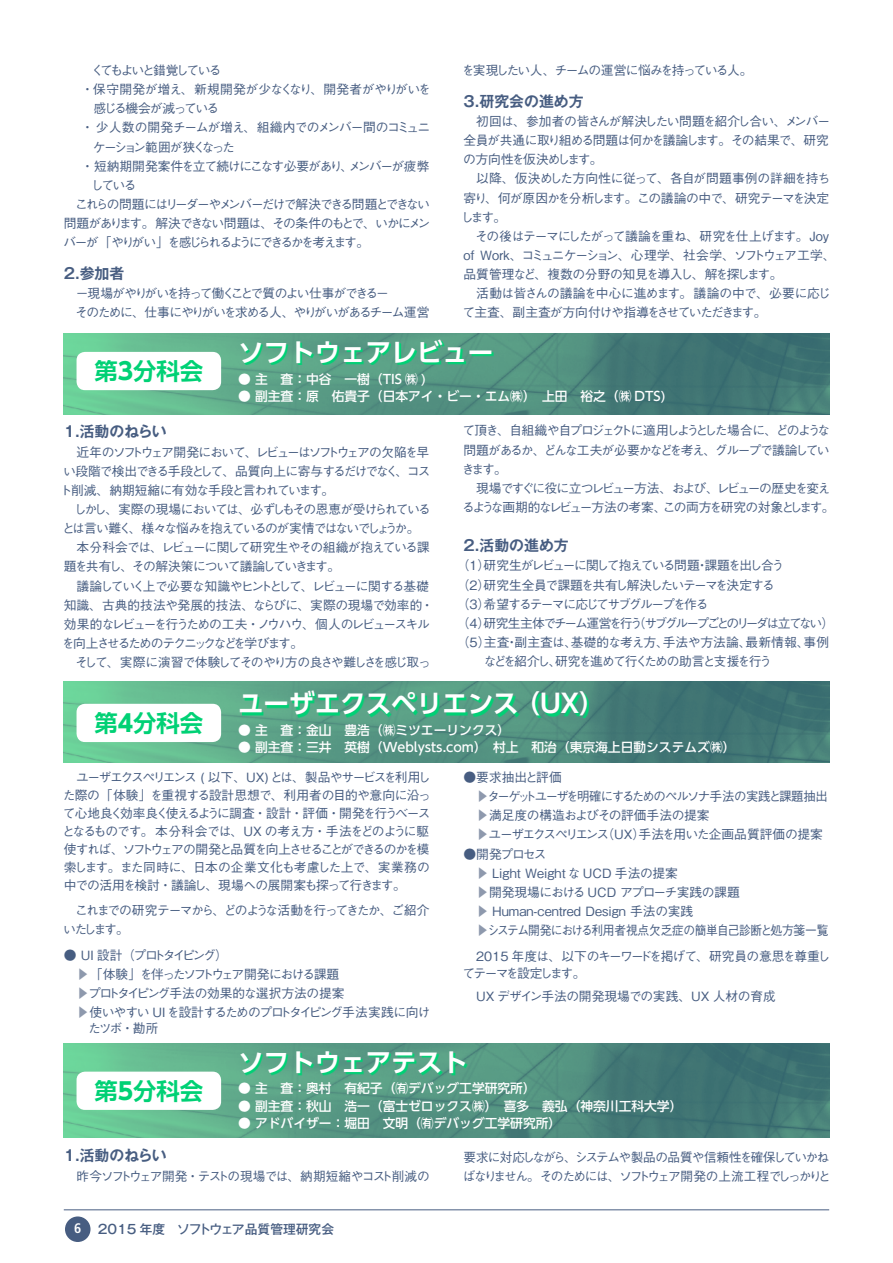
<style>
.page{position:relative;width:893px;height:1263px;background:#fff}
.page>*{position:absolute;margin:0;border:0;box-sizing:border-box;transform-origin:0 0}
.t1{font:700 25.5px "UD Shin Go Pro De";color:#fff}
.t2{font:700 23.4px "UD Shin Go Pro De";color:#00d175}
.t3{font:700 14.85px "Gothic MB101 Pro De";color:#475d81}
.t4{font:500 12.75px/19.2px "Gothic BBB Pro";letter-spacing:-.1em;color:#475d81}
.t5{font:500 12.75px "UD Shin Go Pro";color:#fff}
.t6{font:500 12.75px/19.2px "Gothic BBB Pro";letter-spacing:-.08em;color:#475d81}
.t7{font:500 12.75px/19.2px "Gothic BBB Pro";letter-spacing:-.12em;color:#475d81}
.t8{font:500 12.75px/19.2px "Gothic BBB Pro";letter-spacing:-.015em;color:#475d81}
.t9{font:500 12.75px/19.2px "Gothic BBB Pro";letter-spacing:-.06em;color:#475d81}
.t10{font:500 12.75px/19.2px "Gothic BBB Pro";letter-spacing:-.045em;color:#475d81}
.t11{font:500 12.75px "Gothic BBB Pro";letter-spacing:-.13em;color:#475d81}
.t12{font:500 12.75px "Gothic BBB Pro";letter-spacing:-.125em;color:#475d81}
.t13{font:500 12.75px "Gothic BBB Pro";letter-spacing:-.165em;color:#475d81}
.t14{font:500 12.75px "Gothic BBB Pro";letter-spacing:.01em;color:#475d81}
.t15{font:500 12.75px "Gothic BBB Pro";letter-spacing:-.135em;color:#475d81}
.t16{font:500 12.75px "Gothic BBB Pro";letter-spacing:-.14em;color:#475d81}
.t17{font:500 12.75px "Gothic BBB Pro";color:#475d81}
.t18{font:500 12.75px "Gothic BBB Pro";letter-spacing:-.055em;color:#475d81}
.t19{font:500 12.75px "Gothic BBB Pro";letter-spacing:-.185em;color:#475d81}
.t20{font:500 12.75px "Gothic BBB Pro";letter-spacing:-.03em;color:#475d81}
.t21{font:500 12.75px "Gothic BBB Pro";letter-spacing:-.15em;color:#475d81}
.t22{font:500 12.75px "Gothic MB101 Pro";color:#475d81}
.t23{font:500 12.75px "Gothic BBB Pro";letter-spacing:-.19em;color:#475d81}
.s1{font-family:"UD Shin Go Pro"}
.s2{font-family:"Gothic MB101 Pro";font-weight:400;color:#8e99ad}
.s3{font-family:"Frutiger LT Std";font-weight:700;font-stretch:condensed;font-size:13.8px;color:#fff}
</style>
<div class="page">
<img style="left:64px;top:334px;width:765px;height:81px">
<img style="left:64px;top:681px;width:765px;height:81px">
<img style="left:64px;top:1044px;width:765px;height:93px">
<svg style="left:243px;top:341px;width:251px;height:24px;background:#45ab82"></svg>
<div style="left:77px;top:352px;width:144px;height:38px;background:#fff;border-radius:9px"></div>
<svg style="left:243px;top:1053px;width:224px;height:22px;background:#41ad81"></svg>
<div style="left:77px;top:1071px;width:144px;height:39px;background:#fff;border-radius:9px"></div>
<svg style="left:242px;top:693px;width:347px;height:25px;background:#42ab81"></svg>
<div style="left:77px;top:704px;width:144px;height:38px;background:#fff;border-radius:9px"></div>
<div style="left:65px;top:1216px;width:26px;height:26px;background:#475d81;border-radius:50%"></div>
<hr style="left:64px;top:1209px;width:765px;height:1px;background:#475d81">
<p class="t4" style="left:462px;top:59px;width:292px">を実現したい人、チームの運営に悩みを持っている人。</p>
<p class="t3" style="left:463px;top:89px;width:122px">3.研究会の進め方</p>
<p class="t4" style="left:463px;top:110px;width:368px;text-align:justify;text-indent:13px">初回は、参加者の皆さんが解決したい問題を紹介し合い、メンバー全員が共通に取り組める問題は何かを議論します。その結果で、研究の方向性を仮決めします。</p>
<p class="t4" style="left:461px;top:167px;width:371px;text-align:justify;text-indent:15px">以降、仮決めした方向性に従って、各自が問題事例の詳細を持ち寄り、何が原因かを分析します。この議論の中で、研究テーマを決定します。</p>
<p class="t6" style="left:463px;top:225px;width:374px;text-indent:12px">その後はテーマにしたがって議論を重ね、研究を仕上げます。Joy of Work、コミュニケーション、心理学、社会学、ソフトウェア工学、品質管理など、複数の分野の知見を導入し、解を探します。</p>
<p class="t10" style="left:462px;top:282px;width:370px;text-indent:14px">活動は皆さんの議論を中心に進めます。議論の中で、必要に応じて主査、副主査が方向付けや指導をさせていただきます。</p>
<h1 class="t1" style="left:238px;top:331px;width:257px">ソフトウェアレビュー</h1>
<p class="t5" style="left:238px;top:369px;width:189px">● 主　査：中谷　一樹（TIS ㈱ )</p>
<p class="t5" style="left:238px;top:386px;width:429px">● 副主査：原　佑貴子（日本アイ・ビー・エム㈱）　上田　裕之（㈱ DTS)</p>
<p class="t13" style="left:91px;top:60px;width:132px">くてもよいと錯覚している</p>
<p class="t10" style="left:81px;top:78px;width:351px">・保守開発が増え、新規開発が少なくなり、開発者がやりがいを</p>
<p class="t7" style="left:94px;top:97px;width:127px">感じる機会が減っている</p>
<p class="t18" style="left:81px;top:117px;width:351px">・ 少人数の開発チームが増え、組織内でのメンバー間のコミュニ</p>
<p class="t23" style="left:93px;top:137px;width:144px">ケーション範囲が狭くなった</p>
<p class="t6" style="left:81px;top:155px;width:350px">・ 短納期開発案件を立て続けにこなす必要があり、メンバーが疲弊</p>
<p class="t4" style="left:91px;top:174px;width:47px">している</p>
<p class="t16" style="left:75px;top:194px;width:356px">これらの問題にはリーダーやメンバーだけで解決できる問題とできない</p>
<p class="t4" style="left:64px;top:212px;width:368px">問題があります。解決できない問題は、その条件のもとで、いかにメン</p>
<p class="t19" style="left:63px;top:232px;width:307px">バーが「やりがい」を感じられるようにできるかを考えます。</p>
<p class="t3" style="left:64px;top:261px;width:62px">2.参加者</p>
<p class="t4" style="left:75px;top:282px;width:356px">－現場がやりがいを持って働くことで質のよい仕事ができる－<br>そのために、仕事にやりがいを求める人、やりがいがあるチーム運営</p>
<h2 class="t2" style="left:94px;top:352px;width:110px">第<span class="s1">3</span>分科会</h2>
<p class="t3" style="left:64px;top:419px;width:105px">1.活動のねらい</p>
<p class="t4" style="left:60px;top:441px;width:372px;text-align:justify;text-indent:17px">近年のソフトウェア開発において、レビューはソフトウェアの欠陥を早い段階で検出できる手段として、品質向上に寄与するだけでなく、コスト削減、納期短縮に有効な手段と言われています。</p>
<p class="t4" style="left:74px;top:498px;width:358px">しかし、実際の現場においては、必ずしもその恩恵が受けられている</p>
<p class="t11" style="left:62px;top:518px;width:359px">とは言い難く、様々な悩みを抱えているのが実情ではないでしょうか。</p>
<p class="t4" style="left:77px;top:536px;width:355px">本分科会では、レビューに関して研究生やその組織が抱えている課</p>
<p class="t4" style="left:64px;top:555px;width:278px">題を共有し、その解決策について議論していきます。</p>
<p class="t4" style="left:77px;top:575px;width:354px">議論していく上で必要な知識やヒントとして、レビューに関する基礎</p>
<p class="t17" style="left:64px;top:595px;width:371px">知識、古典的技法や発展的技法、ならびに、実際の現場で効率的・</p>
<p class="t15" style="left:64px;top:614px;width:367px">効果的なレビューを行うための工夫・ノウハウ、個人のレビュースキル</p>
<p class="t21" style="left:62px;top:633px;width:243px">を向上させるためのテクニックなどを学びます。</p>
<p class="t4" style="left:75px;top:651px;width:357px">そして、実際に演習で体験してそのやり方の良さや難しさを感じ取っ</p>
<p class="t4" style="left:462px;top:419px;width:370px;text-align:justify">て頂き、自組織や自プロジェクトに適用しようとした場合に、どのような問題があるか、どんな工夫が必要かなどを考え、グループで議論していきます。</p>
<p class="t7" style="left:462px;top:477px;width:374px;text-indent:14px">現場ですぐに役に立つレビュー方法、および、レビューの歴史を変えるような画期的なレビュー方法の考案、この両方を研究の対象とします。</p>
<p class="t3" style="left:463px;top:533px;width:107px">2.活動の進め方</p>
<p class="t12" style="left:457px;top:555px;width:329px">（1）研究生がレビューに関して抱えている問題・課題を出し合う</p>
<p class="t4" style="left:457px;top:574px;width:320px">（2）研究生全員で課題を共有し解決したいテーマを決定する</p>
<p class="t12" style="left:457px;top:594px;width:253px">（3）希望するテーマに応じてサブグループを作る</p>
<p class="t13" style="left:457px;top:613px;width:379px">（ 4 ）研究生主体でチーム運営を行う（サブグループごとのリーダは立てない）</p>
<p class="t14" style="left:457px;top:632px;width:374px">（5）主査・副主査は、基礎的な考え方、手法や方法論、最新情報、事例</p>
<p class="t11" style="left:484px;top:651px;width:290px">などを紹介し、研究を進めて行くための助言と支援を行う</p>
<h2 class="t2" style="left:94px;top:704px;width:110px">第<span class="s1">4</span>分科会</h2>
<h1 class="t1" style="left:238px;top:683px;width:368px">ユーザエクスペリエンス （UX）</h1>
<p class="t5" style="left:238px;top:720px;width:274px">● 主　査：金山　豊浩（㈱ミツエーリンクス）</p>
<p class="t5" style="left:238px;top:737px;width:499px">● 副主査：三井　英樹（Weblysts.com）　村上　和治（東京海上日動システムズ㈱）</p>
<p class="t4" style="left:62px;top:766px;width:370px;line-height:18.1px;text-indent:14px">ユーザエクスペリエンス ( 以下、UX) とは、製品やサービスを利用した際の「体験」を重視する設計思想で、利用者の目的や意向に沿って心地良く効率良く使えるように調査・設計・評価・開発を行うベースとなるものです。本分科会では、UX の考え方・手法をどのように駆使すれば、ソフトウェアの開発と品質を向上させることができるのかを模索します。また同時に、日本の企業文化も考慮した上で、実業務の中での活用を検討・議論し、現場への展開案も探って行きます。</p>
<p class="t7" style="left:63px;top:899px;width:368px;text-indent:12px">これまでの研究テーマから、どのような活動を行ってきたか、ご紹介いたします。</p>
<p class="t4" style="left:77px;top:943px;width:355px;text-indent:-13px">● UI 設計（プロトタイピング）<br><span class="s2">▶</span>「体験」を伴ったソフトウェア開発における課題<br><span class="s2">▶</span>プロトタイピング手法の効果的な選択方法の提案<br><span class="s2">▶</span>使いやすい UI を設計するためのプロトタイピング手法実践に向け</p>
<p class="t4" style="left:88px;top:1017px;width:72px">たツボ・勘所</p>
<p class="t9" style="left:476px;top:766px;width:353px;text-indent:-13px">●要求抽出と評価<br><span class="s2">▶</span>ターゲットユーザを明確にするためのペルソナ手法の実践と課題抽出<span class="s2">▶</span>満足度の構造およびその評価手法の提案<br><span class="s2">▶</span>ユーザエクスペリエンス（UX）手法を用いた企画品質評価の提案</p>
<p class="t8" style="left:476px;top:842px;width:354px;text-indent:-13px">●開発プロセス<br><span class="s2">▶</span> Light Weight な UCD 手法の提案<br><span class="s2">▶</span>開発現場における UCD アプローチ実践の課題<br><span class="s2">▶</span> Human-centred Design 手法の実践<br><span class="s2">▶</span>システム開発における利用者視点欠乏症の簡単自己診断と処方箋一覧</p>
<p class="t4" style="left:462px;top:946px;width:369px;line-height:17px;text-indent:14px">2015 年度は、以下のキーワードを掲げて、研究員の意思を尊重してテーマを設定します。</p>
<p class="t20" style="left:476px;top:986px;width:301px">UX デザイン手法の開発現場での実践、UX 人材の育成</p>
<h2 class="t2" style="left:94px;top:1072px;width:110px">第<span class="s1">5</span>分科会</h2>
<h1 class="t1" style="left:238px;top:1041px;width:231px">ソフトウェアテスト</h1>
<p class="t5" style="left:238px;top:1078px;width:299px">● 主　査：奥村　有紀子（㈲デバッグ工学研究所）</p>
<p class="t5" style="left:238px;top:1095px;width:446px">● 副主査：秋山　浩一（富士ゼロックス㈱）　喜多　義弘（神奈川工科大学）</p>
<p class="t5" style="left:238px;top:1112px;width:325px">● アドバイザー：堀田　文明（㈲デバッグ工学研究所）</p>
<p class="t3" style="left:64px;top:1143px;width:105px">1.活動のねらい</p>
<p class="t4" style="left:77px;top:1165px;width:355px">昨今ソフトウェア開発・テストの現場では、納期短縮やコスト削減の</p>
<p class="t22" style="left:74px;top:1218px;width:261px"><span class="s3">6</span> 2015 年度　ソフトウェア品質管理研究会</p>
<p class="t4" style="left:463px;top:1145px;width:370px">要求に対応しながら、システムや製品の品質や信頼性を確保していかねばなりません。そのためには、ソフトウェア開発の上流工程でしっかりと</p>
</div>
